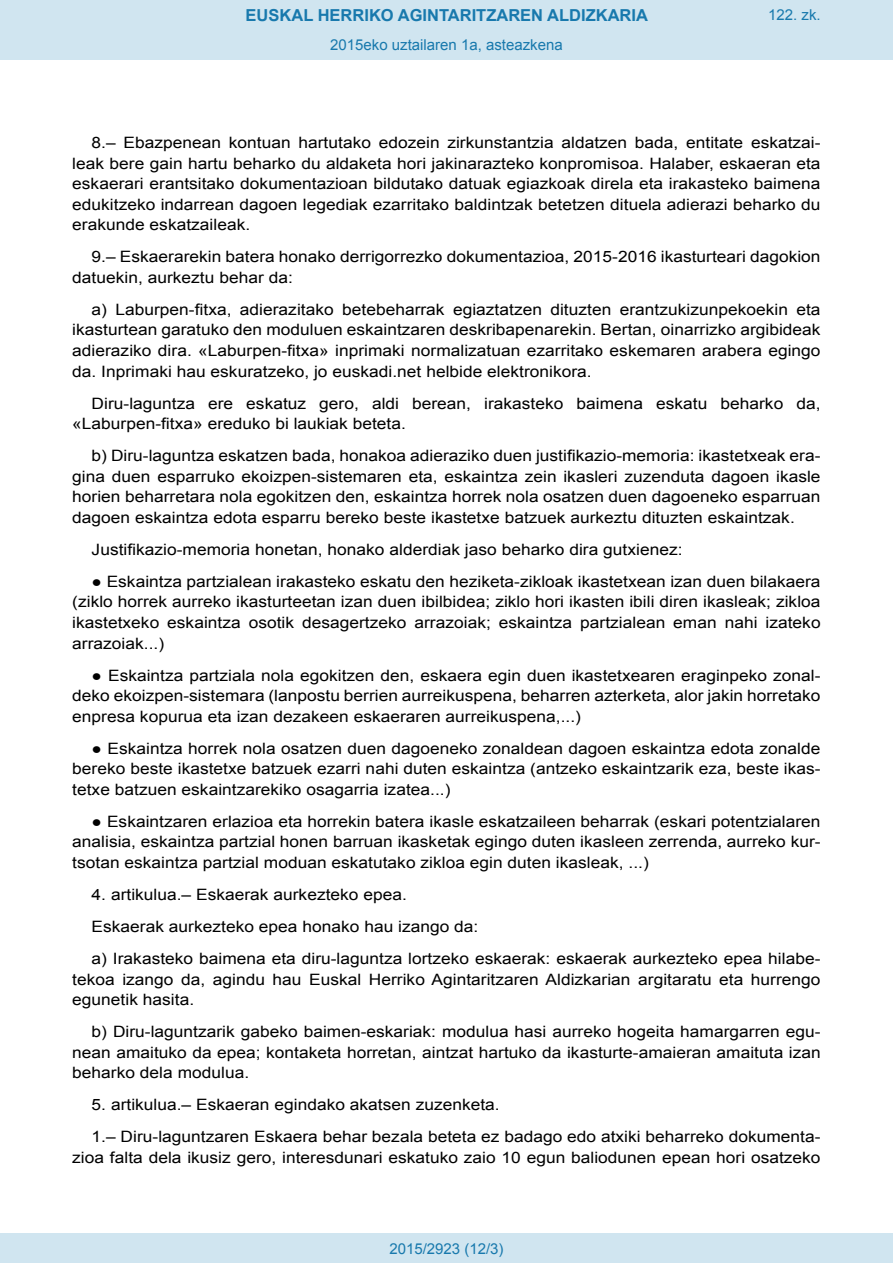
<style>
.page{position:relative;width:893px;height:1263px;background:#fff}
.page>*{position:absolute;margin:0;border:0;box-sizing:border-box;transform-origin:0 0}
.t1{font:700 16.5px "Arial";color:#1879ad}
.BOPVDetalle{font:15.6px/20.5px "Arial";color:#000;text-align:justify;scale:1.11 1}
.Paginacion_Centro{font:15px "Arial";color:#1879ad}
</style>
<div class="page">
<div style="left:0;top:0;width:893px;height:60px;background:#d0e5f0"></div>
<div style="left:0;top:1233px;width:893px;height:30px;background:#d0e5f0"></div>
<p class="t1" style="left:246px;top:4px;width:404px">EUSKAL HERRIKO AGINTARITZAREN ALDIZKARIA</p>
<p class="Paginacion_Centro" style="left:330px;top:35px;width:234px">2015eko uztailaren 1a, asteazkena</p>
<p class="Paginacion_Centro" style="left:768px;top:5px;width:54px">122. zk.</p>
<p class="BOPVDetalle" style="left:72px;top:132px;width:676px;text-indent:19px">8.– Ebazpenean kontuan hartutako edozein zirkunstantzia aldatzen bada, entitate eskatzai&shy;leak bere gain hartu beharko du aldaketa hori jakinarazteko konpromisoa. Halaber, eskaeran eta eskaerari erantsitako dokumentazioan bildutako datuak egiazkoak direla eta irakasteko baimena edukitzeko indarrean dagoen legediak ezarritako baldintzak betetzen dituela adierazi beharko du erakunde eskatzaileak.</p>
<p class="BOPVDetalle" style="left:72px;top:247px;width:676px;text-indent:19px">9.– Eskaerarekin batera honako derrigorrezko dokumentazioa, 2015-2016 ikasturteari dagokion datuekin, aurkeztu behar da:</p>
<p class="BOPVDetalle" style="left:72px;top:299px;width:676px;text-indent:19px">a) Laburpen-fitxa, adierazitako betebeharrak egiaztatzen dituzten erantzukizunpekoekin eta ikasturtean garatuko den moduluen eskaintzaren deskribapenarekin. Bertan, oinarrizko argibideak adieraziko dira. «Laburpen-fitxa» inprimaki normalizatuan ezarritako eskemaren arabera egingo da. Inprimaki hau eskuratzeko, jo euskadi.net helbide elektronikora.</p>
<p class="BOPVDetalle" style="left:72px;top:393px;width:676px;text-indent:19px">Diru-laguntza ere eskatuz gero, aldi berean, irakasteko baimena eskatu beharko da, «Laburpen-fitxa» ereduko bi laukiak beteta.</p>
<p class="BOPVDetalle" style="left:72px;top:446px;width:676px;text-indent:19px">b) Diru-laguntza eskatzen bada, honakoa adieraziko duen justifikazio-memoria: ikastetxeak era&shy;gina duen esparruko ekoizpen-sistemaren eta, eskaintza zein ikasleri zuzenduta dagoen ikasle horien beharretara nola egokitzen den, eskaintza horrek nola osatzen duen dagoeneko esparruan dagoen eskaintza edota esparru bereko beste ikastetxe batzuek aurkeztu dituzten eskaintzak.</p>
<p class="BOPVDetalle" style="left:92px;top:539px;width:534px">Justifikazio-memoria honetan, honako alderdiak jaso beharko dira gutxienez:</p>
<p class="BOPVDetalle" style="left:72px;top:571px;width:676px;text-indent:19px">● Eskaintza partzialean irakasteko eskatu den heziketa-zikloak ikastetxean izan duen bilakaera (ziklo horrek aurreko ikasturteetan izan duen ibilbidea; ziklo hori ikasten ibili diren ikasleak; zikloa ikastetxeko eskaintza osotik desagertzeko arrazoiak; eskaintza partzialean eman nahi izateko arrazoiak...)</p>
<p class="BOPVDetalle" style="left:72px;top:665px;width:676px;text-indent:19px">● Eskaintza partziala nola egokitzen den, eskaera egin duen ikastetxearen eraginpeko zonal&shy;deko ekoizpen-sistemara (lanpostu berrien aurreikuspena, beharren azterketa, alor jakin horretako enpresa kopurua eta izan dezakeen eskaeraren aurreikuspena,...)</p>
<p class="BOPVDetalle" style="left:72px;top:738px;width:676px;text-indent:19px">● Eskaintza horrek nola osatzen duen dagoeneko zonaldean dagoen eskaintza edota zonalde bereko beste ikastetxe batzuek ezarri nahi duten eskaintza (antzeko eskaintzarik eza, beste ikas&shy;tetxe batzuen eskaintzarekiko osagarria izatea...)</p>
<p class="BOPVDetalle" style="left:72px;top:811px;width:676px;text-indent:19px">● Eskaintzaren erlazioa eta horrekin batera ikasle eskatzaileen beharrak (eskari potentzialaren analisia, eskaintza partzial honen barruan ikasketak egingo duten ikasleen zerrenda, aurreko kur&shy;tsotan eskaintza partzial moduan eskatutako zikloa egin duten ikasleak, ...)</p>
<p class="BOPVDetalle" style="left:92px;top:884px;width:286px">4. artikulua.– Eskaerak aurkezteko epea.</p>
<p class="BOPVDetalle" style="left:92px;top:916px;width:350px">Eskaerak aurkezteko epea honako hau izango da:</p>
<p class="BOPVDetalle" style="left:72px;top:948px;width:676px;text-indent:19px">a) Irakasteko baimena eta diru-laguntza lortzeko eskaerak: eskaerak aurkezteko epea hilabe&shy;tekoa izango da, agindu hau Euskal Herriko Agintaritzaren Aldizkarian argitaratu eta hurrengo egunetik hasita.</p>
<p class="BOPVDetalle" style="left:72px;top:1022px;width:676px;text-indent:19px">b) Diru-laguntzarik gabeko baimen-eskariak: modulua hasi aurreko hogeita hamargarren egu&shy;nean amaituko da epea; kontaketa horretan, aintzat hartuko da ikasturte-amaieran amaituta izan beharko dela modulua.</p>
<p class="BOPVDetalle" style="left:92px;top:1095px;width:369px">5. artikulua.– Eskaeran egindako akatsen zuzenketa.</p>
<p class="BOPVDetalle" style="left:72px;top:1127px;width:676px;text-align:right">1.– Diru-laguntzaren Eskaera behar bezala beteta ez badago edo atxiki beharreko dokumenta&shy;zioa falta dela ikusiz gero, interesdunari eskatuko zaio 10 egun baliodunen epean hori osatzeko</p>
<p class="Paginacion_Centro" style="left:389px;top:1238px;width:116px">2015/2923 (12/3)</p>
</div>
